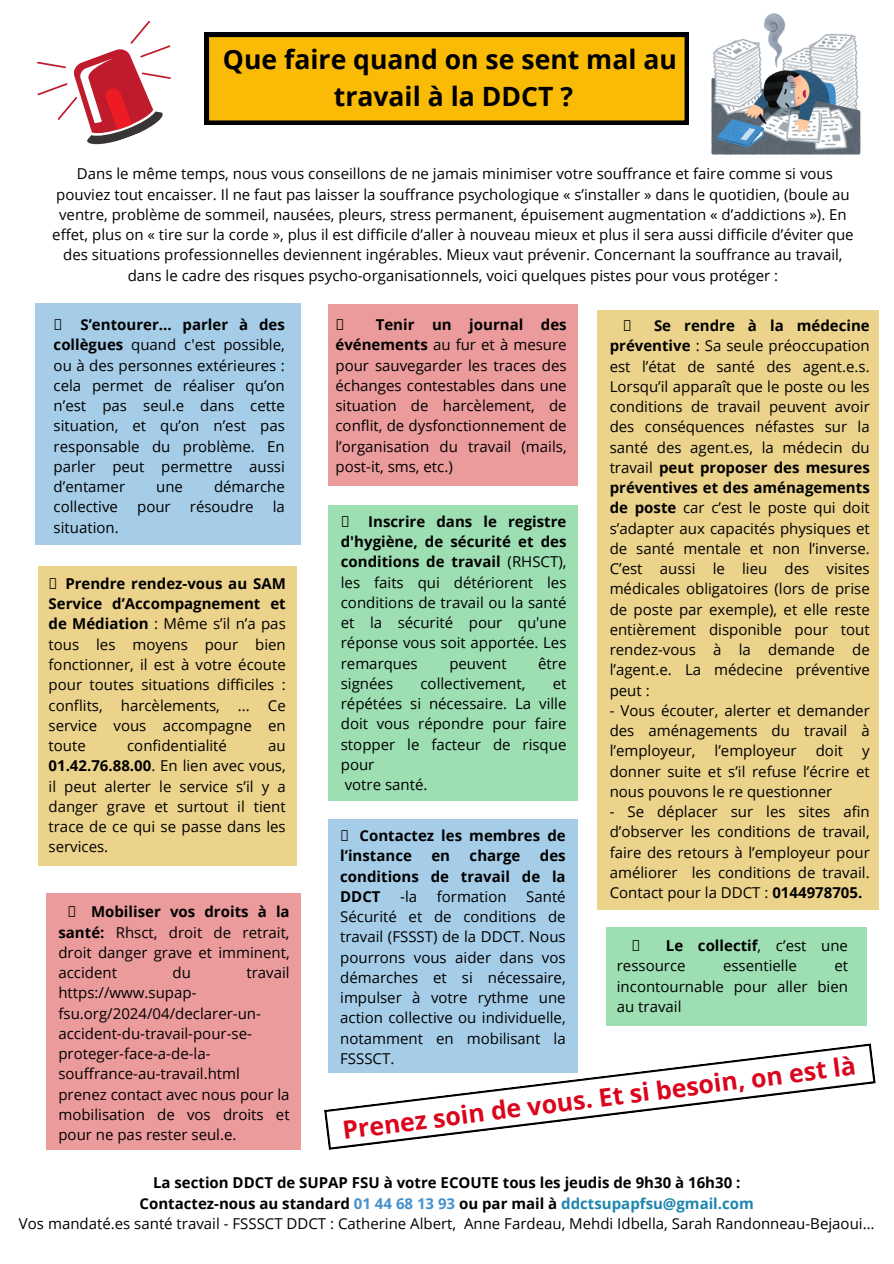
<style>
.page{position:relative;width:894px;height:1264px;background:#fff}
.page>*{position:absolute;margin:0;border:0;box-sizing:border-box;transform-origin:0 0}
.t1{font:700 26.55px/37px "Open Sans";color:#000;text-align:center}
.t2{font:700 24.9px "Open Sans";color:#da051d}
.t3{font:15px/20.2px "Open Sans";color:#000;text-align:justify}
.t4{font:700 15px/20.2px "Open Sans";color:#000}
.s1{font-weight:700}
.s2{color:#4491cd}
.s3{color:#1c85af}
</style>
<div class="page">
<svg style="left:204px;top:33px;width:484px;height:92px;background:#dda505"></svg>
<svg style="left:37px;top:21px;width:134px;height:124px"></svg>
<div style="left:35px;top:304px;width:265px;height:241px;background:#a6cde8"></div>
<div style="left:328px;top:304px;width:249px;height:181px;background:#eb9b9b"></div>
<div style="left:596px;top:310px;width:282px;height:599px;background:#ebd38b"></div>
<div style="left:38px;top:566px;width:259px;height:299px;background:#ebd38b"></div>
<div style="left:328px;top:505px;width:249px;height:295px;background:#9ddfb3"></div>
<div style="left:328px;top:819px;width:249px;height:253px;background:#a6cde8"></div>
<div style="left:46px;top:893px;width:254px;height:256px;background:#eb9b9b"></div>
<div style="left:605px;top:927px;width:261px;height:98px;background:#9ddfb3"></div>
<svg style="left:324px;top:1043px;width:551px;height:106px"></svg>
<img style="left:711px;top:14px;width:149px;height:140px">
<p class="t1" style="left:223px;top:40px;width:455px">Que faire quand on se sent mal au travail à la DDCT ?</p>
<p class="t3" style="left:52px;top:163px;width:802px;text-align:center">Dans le même temps, nous vous conseillons de ne jamais minimiser votre souffrance et faire comme si vous pouviez tout encaisser. Il ne faut pas laisser la souffrance psychologique « s’installer » dans le quotidien, (boule au ventre, problème de sommeil, nausées, pleurs, stress permanent, épuisement augmentation « d’addictions »). En effet, plus on « tire sur la corde », plus il est difficile d’aller à nouveau mieux et plus il sera aussi difficile d’éviter que des situations professionnelles deviennent ingérables. Mieux vaut prévenir. Concernant la souffrance au travail, dans le cadre des risques psycho-organisationnels, voici quelques pistes pour vous protéger :</p>
<p class="t3" style="left:54px;top:314px;width:233px;text-indent:27px"><span class="s1">S’entourer... parler à des collègues</span> quand c'est possible, ou à des personnes extérieures : cela permet de réaliser qu’on n’est pas seul.e dans cette situation, et qu’on n’est pas responsable du problème. En parler peut permettre aussi d’entamer</p>
<p class="t3" style="left:156px;top:476px;width:28px">une</p>
<p class="t3" style="left:214px;top:476px;width:72px">démarche</p>
<p class="t3" style="left:54px;top:496px;width:66px">collective</p>
<p class="t3" style="left:137px;top:496px;width:35px">pour</p>
<p class="t3" style="left:190px;top:496px;width:65px">résoudre</p>
<p class="t3" style="left:272px;top:496px;width:14px">la</p>
<p class="t3" style="left:54px;top:516px;width:67px">situation.</p>
<p class="t3" style="left:49px;top:573px;width:239px;text-indent:17px"><span class="s1">Prendre rendez-vous au SAM Service d’Accompagnement et de Médiation</span> : Même s’il n’a pas tous les moyens pour bien fonctionner, il est à votre écoute pour toutes situations difficiles : conflits, harcèlements, ... Ce service vous accompagne en toute</p>
<p class="t3" style="left:127px;top:735px;width:101px">confidentialité</p>
<p class="t3" style="left:49px;top:735px;width:239px;text-indent:220px">au <span class="s1">01.42.76.88.00</span>. En lien avec vous, il peut alerter le service s’il y a danger grave et surtout il tient trace de ce qui se passe dans les services.</p>
<p class="t3" style="left:58px;top:901px;width:233px;text-indent:33px"><span class="s1">Mobiliser vos droits à la santé:</span> Rhsct, droit de retrait, droit danger grave et imminent, accident</p>
<p class="t3" style="left:172px;top:962px;width:20px">du</p>
<p class="t3" style="left:246px;top:962px;width:45px">travail</p>
<p class="t3" style="left:58px;top:982px;width:233px;text-align:left">https://www.supap&shy;fsu.org/2024/04/declarer-un&shy;accident-du-travail-pour-se&shy;proteger-face-a-de-la&shy;souffrance-au-travail.html prenez contact avec nous pour la mobilisation de vos droits et pour ne pas rester seul.e.</p>
<h1 class="t3" style="left:335px;top:314px;width:233px;text-indent:40px"><span class="s1">Tenir un journal des événements</span> au fur et à mesure pour sauvegarder les traces des échanges contestables dans une situation de harcèlement, de conflit, de dysfonctionnement de l’organisation du travail (mails, post-it, sms, etc.)</h1>
<p class="t3" style="left:609px;top:315px;width:261px;text-indent:44px"><span class="s1">Se rendre à la médecine préventive</span> : Sa seule préoccupation est l’état de santé des agent.e.s.<br>Lorsqu’il apparaît que le poste ou les conditions de travail peuvent avoir des conséquences néfastes sur la santé des agent.es, la médecin du travail <span class="s1">peut proposer des mesures préventives et des aménagements de poste</span> car c’est le poste qui doit s’adapter aux capacités physiques et de santé mentale et non l’inverse.<br>C’est aussi le lieu des visites médicales obligatoires (lors de prise de poste par exemple), et elle reste entièrement disponible pour tout rendez-vous à la demande de l’agent.e. La médecine préventive peut :</p>
<p class="t3" style="left:609px;top:700px;width:261px">- Vous écouter, alerter et demander des aménagements du travail à l’employeur,</p>
<p class="t3" style="left:341px;top:511px;width:227px;text-indent:27px"><span class="s1">Inscrire dans le registre d'hygiène, de sécurité et des conditions de travail</span> (RHSCT), les faits qui détériorent les conditions de travail ou la santé et la sécurité pour qu'une réponse vous soit apportée. Les remarques</p>
<p class="t3" style="left:449px;top:652px;width:59px">peuvent</p>
<p class="t3" style="left:538px;top:652px;width:30px">être</p>
<p class="t3" style="left:341px;top:673px;width:54px">signées</p>
<p class="t3" style="left:420px;top:673px;width:106px">collectivement,</p>
<p class="t3" style="left:341px;top:673px;width:227px;text-indent:212px">et répétées si nécessaire. La ville doit vous répondre pour faire stopper le facteur de risque pour</p>
<p class="t3" style="left:344px;top:774px;width:84px">votre santé.</p>
<p class="t4" style="left:340px;top:825px;width:227px;text-indent:19px">Contactez les membres de l’instance</p>
<p class="t3" style="left:714px;top:740px;width:84px">l’employeur</p>
<p class="t3" style="left:815px;top:740px;width:29px">doit</p>
<p class="t3" style="left:609px;top:740px;width:261px;text-indent:252px">y donner suite et s’il refuse l’écrire et nous pouvons le re questionner</p>
<p class="t3" style="left:609px;top:801px;width:261px">- Se déplacer sur les sites afin d’observer les conditions de travail, faire des retours à l’employeur pour améliorer les conditions de travail.<br>Contact pour la DDCT : <span class="s1">0144978705.</span></p>
<p class="t4" style="left:340px;top:845px;width:227px;text-align:justify;text-indent:200px">des conditions de travail de la DDCT</p>
<p class="t4" style="left:431px;top:845px;width:20px">en</p>
<p class="t4" style="left:469px;top:845px;width:52px">charge</p>
<p class="t3" style="left:340px;top:885px;width:227px;text-indent:186px">Santé Sécurité et de conditions de travail (FSSST) de la DDCT. Nous pourrons vous aider dans vos démarches et si nécessaire, impulser à votre rythme une action collective ou individuelle, notamment en mobilisant la FSSSCT.</p>
<p class="t3" style="left:400px;top:885px;width:18px">-la</p>
<p class="t3" style="left:436px;top:885px;width:71px">formation</p>
<p class="t3" style="left:616px;top:935px;width:233px;text-indent:49px"><span class="s1">Le collectif</span>, c’est une ressource</p>
<p class="t3" style="left:722px;top:955px;width:75px">essentielle</p>
<p class="t3" style="left:616px;top:955px;width:233px;text-indent:217px">et incontournable pour aller bien au travail</p>
<p class="t2" style="left:340px;top:1111px;width:518px;rotate:-7deg">Prenez soin de vous. Et si besoin, on est là</p>
<p class="t4" style="left:153px;top:1172px;width:588px">La section DDCT de SUPAP FSU à votre ECOUTE tous les jeudis de 9h30 à 16h30 :</p>
<h2 class="t4" style="left:139px;top:1192px;width:615px">Contactez-nous au standard <span class="s2">01 44 68 13 93</span> ou par mail à <span class="s3">ddctsupapfsu@gmail.com</span></h2>
<p class="t3" style="left:19px;top:1212px;width:856px">Vos mandaté.es santé travail - FSSSCT DDCT : Catherine Albert, Anne Fardeau, Mehdi Idbella, Sarah Randonneau-Bejaoui…</p>
</div>
